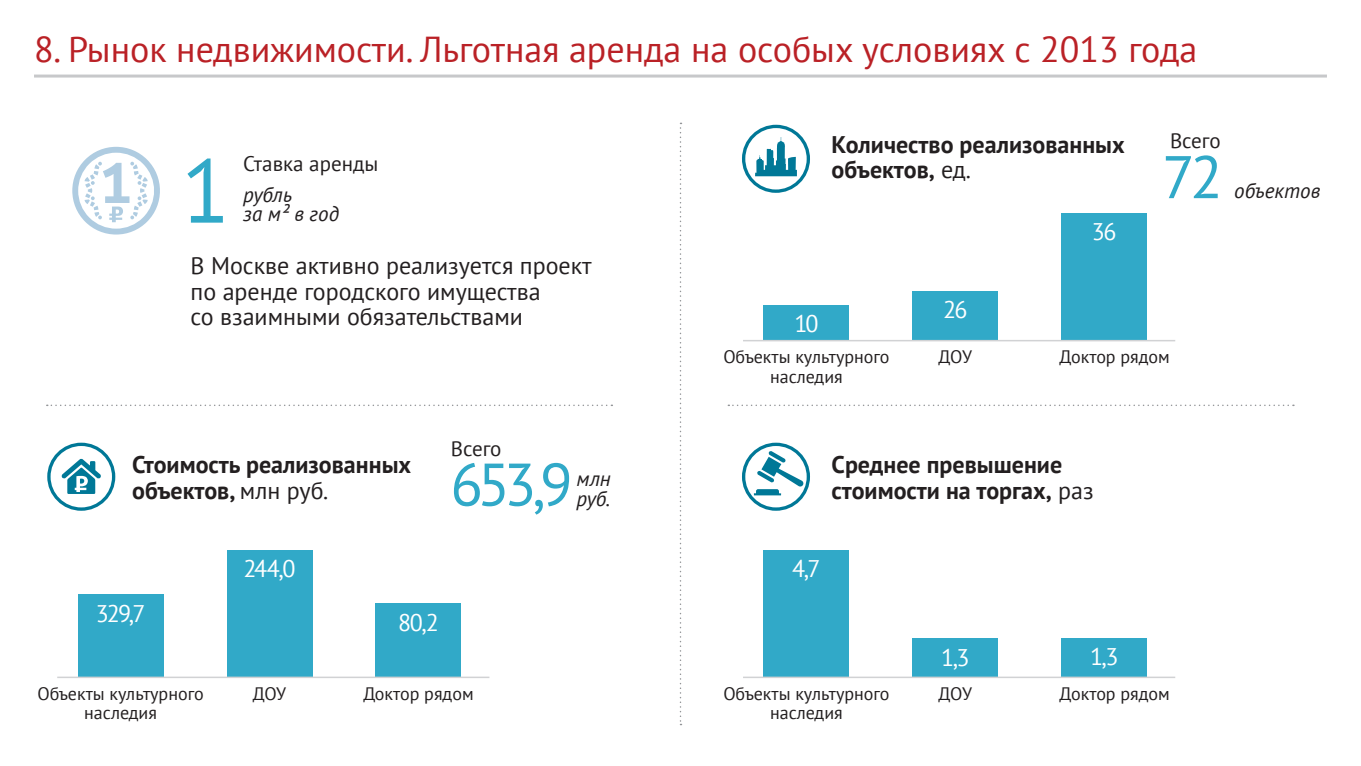
<style>
.page{position:relative;width:1361px;height:766px;background:#fff}
.page>*{position:absolute;margin:0;border:0;box-sizing:border-box;transform-origin:0 0}
.t1{font:90px "PT Sans";color:#31a9c8}
.t2{font:60px "PT Sans";color:#31a9c8}
.t3{font:36px "PT Sans";color:#ba2126}
.t4{font:700 24px/25.5px "PT Sans";color:#231f20}
.t5{font:24px/25.5px "PT Sans";color:#231f20}
.t6{font:24px "PT Sans";letter-spacing:-.075em;color:#fff}
.t7{font:italic 21px/19.5px "PT Sans";color:#231f20}
.t8{font:21px "PT Sans";color:#231f20}
.t9{font:18px/19.5px "PT Sans";color:#231f20;text-align:center}
.s1{font-weight:400}
</style>
<div class="page">
<hr style="left:34px;top:74px;width:1293px;height:3px;background:#c7c8ca">
<div style="left:764px;top:305px;width:85px;height:35px;background:#31a9c8"></div>
<div style="left:913px;top:291px;width:85px;height:49px;background:#31a9c8"></div>
<div style="left:1061px;top:213px;width:86px;height:127px;background:#31a9c8"></div>
<hr style="left:743px;top:340px;width:432px;height:1px;background:#d1d2d4">
<svg style="left:47px;top:442px;width:68px;height:68px"></svg>
<div style="left:764px;top:550px;width:85px;height:127px;background:#31a9c8"></div>
<div style="left:913px;top:638px;width:85px;height:39px;background:#31a9c8"></div>
<div style="left:1061px;top:638px;width:86px;height:39px;background:#31a9c8"></div>
<hr style="left:743px;top:676px;width:432px;height:2px;background:#d1d2d4">
<svg style="left:742px;top:442px;width:68px;height:68px"></svg>
<div style="left:78px;top:594px;width:85px;height:83px;background:#31a9c8"></div>
<div style="left:227px;top:550px;width:85px;height:127px;background:#31a9c8"></div>
<div style="left:376px;top:603px;width:85px;height:74px;background:#31a9c8"></div>
<hr style="left:57px;top:676px;width:432px;height:2px;background:#d1d2d4">
<svg style="left:742px;top:124px;width:68px;height:69px"></svg>
<svg style="left:680px;top:123px;width:1px;height:602px"></svg>
<svg style="left:47px;top:404px;width:565px;height:2px"></svg>
<svg style="left:728px;top:404px;width:566px;height:2px"></svg>
<svg style="left:72px;top:147px;width:88px;height:87px"></svg>
<h3 class="t3" style="left:34px;top:26px;width:1165px">8. Рынок недвижимости. Льготная аренда на особых условиях с 2013 года</h3>
<h1 class="t1" style="left:181px;top:133px;width:51px">1</h1>
<p class="t8" style="left:243px;top:150px;width:137px">Ставка аренды</p>
<p class="t7" style="left:243px;top:184px;width:97px">рубль<br>за м² в год</p>
<h3 class="t5" style="left:191px;top:252px;width:403px">В Москве активно реализуется проект по аренде городского имущества<br>со взаимными обязательствами</h3>
<h3 class="t4" style="left:132px;top:451px;width:280px">Стоимость реализованных объектов, <span class="s1">млн руб.</span></h3>
<p class="t8" style="left:451px;top:435px;width:52px">Всего</p>
<h2 class="t2" style="left:450px;top:446px;width:124px">653,9</h2>
<p class="t7" style="left:576px;top:468px;width:36px">млн руб.</p>
<h3 class="t6" style="left:96px;top:597px;width:51px">329,7</h3>
<h3 class="t6" style="left:244px;top:553px;width:53px">244,0</h3>
<h3 class="t6" style="left:398px;top:606px;width:42px">80,2</h3>
<p class="t9" style="left:38px;top:683px;width:168px">Объекты культурного наследия</p>
<p class="t9" style="left:253px;top:683px;width:35px">ДОУ</p>
<p class="t9" style="left:363px;top:683px;width:112px">Доктор рядом</p>
<h3 class="t4" style="left:831px;top:131px;width:295px">Количество реализованных объектов, <span class="s1">ед.</span></h3>
<h3 class="t6" style="left:1092px;top:216px;width:26px">36</h3>
<p class="t8" style="left:1170px;top:127px;width:52px">Всего</p>
<h2 class="t2" style="left:1162px;top:138px;width:62px">72</h2>
<p class="t7" style="left:1234px;top:180px;width:87px">объектов</p>
<h3 class="t6" style="left:794px;top:308px;width:26px">10</h3>
<h3 class="t6" style="left:943px;top:294px;width:26px">26</h3>
<p class="t9" style="left:723px;top:346px;width:168px">Объекты культурного наследия</p>
<p class="t9" style="left:938px;top:346px;width:35px">ДОУ</p>
<p class="t9" style="left:1059px;top:346px;width:112px">Доктор рядом</p>
<h3 class="t4" style="left:831px;top:451px;width:264px">Среднее превышение стоимости на торгах, <span class="s1">раз</span></h3>
<h3 class="t6" style="left:792px;top:553px;width:30px">4,7</h3>
<h3 class="t6" style="left:941px;top:641px;width:30px">1,3</h3>
<h3 class="t6" style="left:1090px;top:641px;width:30px">1,3</h3>
<p class="t9" style="left:723px;top:683px;width:168px">Объекты культурного наследия</p>
<p class="t9" style="left:938px;top:683px;width:35px">ДОУ</p>
<p class="t9" style="left:1059px;top:683px;width:112px">Доктор рядом</p>
</div>
